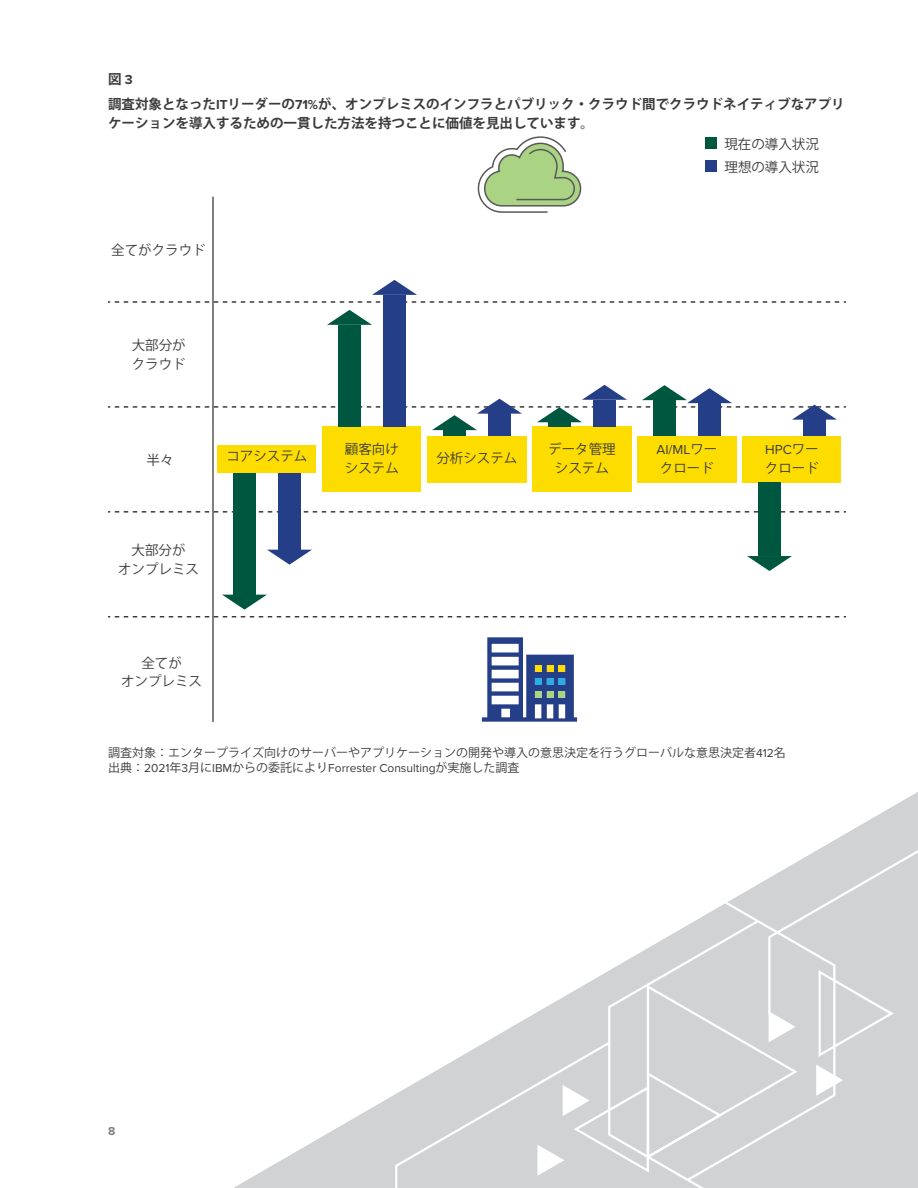
<style>
.page{position:relative;width:918px;height:1188px;background:#fff}
.page>*{position:absolute;margin:0;border:0;box-sizing:border-box;transform-origin:0 0}
.t1{font:13.5px/18.8px "Koz Go Pro";color:#3b3b3c}
.t2{font:700 13.5px/18.8px "Koz Go Pro";color:#3b3b3c}
.t3{font:12px/15px "Koz Go Pro";color:#3b3b3c}
.t4{font:700 12px "Proxima Nova";color:#808285}
.s1{font-family:"Proxima Nova"}
</style>
<div class="page">
<svg style="left:234px;top:792px;width:684px;height:396px"></svg>
<svg style="left:394px;top:834px;width:524px;height:354px"></svg>
<div style="left:428px;top:436px;width:99px;height:47px;background:#fddd00"></div>
<div style="left:532px;top:427px;width:100px;height:65px;background:#fddd00"></div>
<div style="left:637px;top:436px;width:100px;height:47px;background:#fddd00"></div>
<div style="left:742px;top:436px;width:99px;height:47px;background:#fddd00"></div>
<div style="left:217px;top:445px;width:99px;height:28px;background:#fddd00"></div>
<div style="left:322px;top:427px;width:99px;height:65px;background:#fddd00"></div>
<svg style="left:477px;top:136px;width:105px;height:77px"></svg>
<svg style="left:482px;top:637px;width:95px;height:85px"></svg>
<div style="left:547px;top:678px;width:6px;height:7px;background:#2aade4"></div>
<div style="left:535px;top:691px;width:6px;height:7px;background:#aad483"></div>
<div style="left:547px;top:691px;width:6px;height:7px;background:#aad483"></div>
<div style="left:559px;top:691px;width:6px;height:7px;background:#aad483"></div>
<div style="left:535px;top:678px;width:6px;height:7px;background:#2aade4"></div>
<div style="left:559px;top:678px;width:6px;height:7px;background:#2aade4"></div>
<div style="left:547px;top:665px;width:6px;height:7px;background:#fddd00"></div>
<div style="left:535px;top:665px;width:6px;height:7px;background:#fddd00"></div>
<div style="left:559px;top:665px;width:6px;height:7px;background:#fddd00"></div>
<svg style="left:108px;top:301px;width:738px;height:2px"></svg>
<svg style="left:108px;top:511px;width:738px;height:2px"></svg>
<svg style="left:108px;top:616px;width:738px;height:1px"></svg>
<div style="left:705px;top:137px;width:12px;height:12px;background:#005740"></div>
<div style="left:705px;top:160px;width:12px;height:12px;background:#243e87"></div>
<hr style="left:212px;top:197px;width:2px;height:525px;background:#231f20">
<div style="left:233px;top:473px;width:23px;height:122px;background:#005740"></div>
<svg style="left:222px;top:595px;width:45px;height:15px"></svg>
<div style="left:758px;top:483px;width:23px;height:73px;background:#005740"></div>
<svg style="left:747px;top:556px;width:45px;height:15px"></svg>
<div style="left:278px;top:473px;width:23px;height:77px;background:#243e87"></div>
<svg style="left:267px;top:550px;width:45px;height:15px"></svg>
<div style="left:383px;top:295px;width:23px;height:132px;background:#243e87"></div>
<svg style="left:372px;top:280px;width:45px;height:15px"></svg>
<div style="left:338px;top:325px;width:23px;height:102px;background:#005740"></div>
<svg style="left:327px;top:310px;width:45px;height:15px"></svg>
<div style="left:488px;top:414px;width:23px;height:22px;background:#243e87"></div>
<div style="left:443px;top:430px;width:23px;height:6px;background:#005740"></div>
<div style="left:698px;top:403px;width:23px;height:33px;background:#243e87"></div>
<div style="left:803px;top:420px;width:23px;height:16px;background:#243e87"></div>
<div style="left:653px;top:400px;width:23px;height:36px;background:#005740"></div>
<svg style="left:108px;top:385px;width:738px;height:45px"></svg>
<p class="t2" style="left:108px;top:70px;width:26px">図 <span class="s1">3</span></p>
<p class="t2" style="left:108px;top:96px;width:738px">調査対象となった<span class="s1">IT</span>リーダーの<span class="s1">71%</span>が、オンプレミスのインフラとパブリック・クラウド間でクラウドネイティブなアプリケーションを導入するための一貫した方法を持つことに価値を見出しています。</p>
<p class="t1" style="left:724px;top:135px;width:96px">現在の導入状況</p>
<p class="t1" style="left:111px;top:241px;width:96px">全てがクラウド</p>
<p class="t1" style="left:132px;top:336px;width:55px">大部分がクラウド</p>
<p class="t1" style="left:725px;top:158px;width:96px">理想の導入状況</p>
<p class="t1" style="left:226px;top:447px;width:82px">コアシステム</p>
<p class="t1" style="left:548px;top:440px;width:69px;text-align:center">データ管理システム</p>
<p class="t1" style="left:657px;top:440px;width:62px"><span class="s1">AI/ML</span>ワークロード</p>
<p class="t1" style="left:765px;top:440px;width:55px"><span class="s1">HPC</span>ワークロード</p>
<p class="t1" style="left:345px;top:440px;width:55px">顧客向けシステム</p>
<p class="t1" style="left:147px;top:451px;width:28px">半々</p>
<p class="t1" style="left:436px;top:449px;width:82px">分析システム</p>
<p class="t1" style="left:118px;top:541px;width:82px;text-align:center">大部分が<br>オンプレミス</p>
<p class="t1" style="left:121px;top:654px;width:82px;text-align:center">全てが<br>オンプレミス</p>
<p class="t3" style="left:108px;top:746px;width:679px">調査対象：エンタープライズ向けのサーバーやアプリケーションの開発や導入の意思決定を行うグローバルな意思決定者<span class="s1">412</span>名出典：<span class="s1">2021</span>年<span class="s1">3</span>月に<span class="s1">IBM</span>からの委託により<span class="s1">Forrester Consulting</span>が実施した調査</p>
<p class="t4" style="left:108px;top:1125px;width:9px">8</p>
</div>
